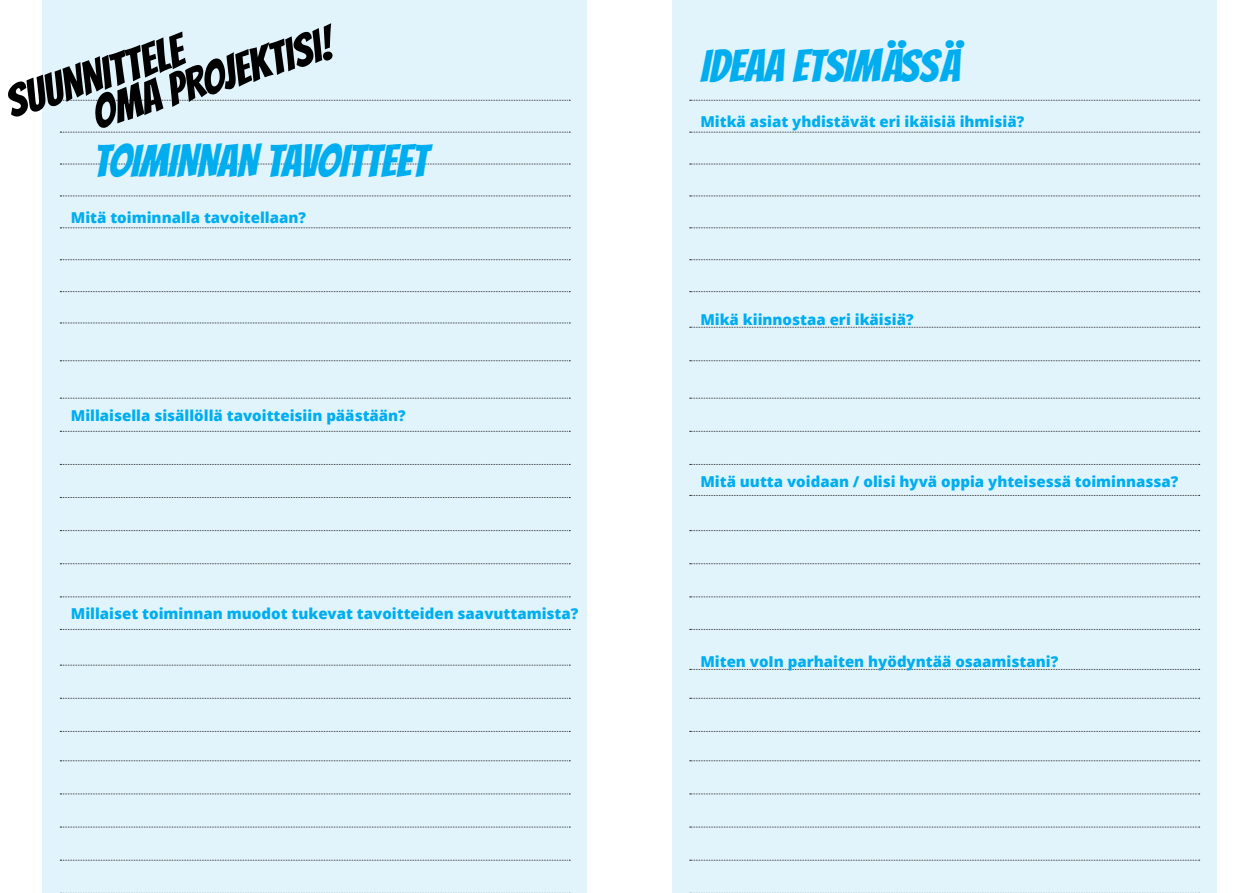
<style>
.page{position:relative;width:1259px;height:893px;background:#fff}
.page>*{position:absolute;margin:0;border:0;box-sizing:border-box;transform-origin:0 0}
.t1{font:45px "Bangers";color:#00aeef}
.t2{font:45px/36px "Bangers";color:#000001}
.t3{font:800 15px "Open Sans";color:#00aeef}
</style>
<div class="page">
<div style="left:672px;top:0;width:544px;height:893px;background:#e1f4fc"></div>
<svg style="left:690px;top:100px;width:509px;height:1px"></svg>
<svg style="left:690px;top:132px;width:509px;height:1px"></svg>
<svg style="left:690px;top:164px;width:509px;height:1px"></svg>
<svg style="left:690px;top:196px;width:509px;height:1px"></svg>
<svg style="left:690px;top:227px;width:509px;height:1px"></svg>
<svg style="left:690px;top:259px;width:509px;height:1px"></svg>
<svg style="left:690px;top:291px;width:509px;height:1px"></svg>
<svg style="left:690px;top:327px;width:509px;height:1px"></svg>
<svg style="left:690px;top:669px;width:509px;height:1px"></svg>
<svg style="left:690px;top:698px;width:509px;height:1px"></svg>
<svg style="left:690px;top:731px;width:509px;height:1px"></svg>
<svg style="left:690px;top:360px;width:509px;height:1px"></svg>
<svg style="left:690px;top:398px;width:509px;height:1px"></svg>
<svg style="left:690px;top:431px;width:509px;height:1px"></svg>
<svg style="left:690px;top:464px;width:509px;height:1px"></svg>
<svg style="left:690px;top:495px;width:509px;height:1px"></svg>
<svg style="left:690px;top:530px;width:509px;height:1px"></svg>
<svg style="left:690px;top:563px;width:509px;height:1px"></svg>
<svg style="left:690px;top:596px;width:509px;height:1px"></svg>
<svg style="left:690px;top:629px;width:509px;height:1px"></svg>
<svg style="left:690px;top:760px;width:509px;height:1px"></svg>
<svg style="left:690px;top:793px;width:509px;height:1px"></svg>
<svg style="left:690px;top:827px;width:509px;height:1px"></svg>
<svg style="left:690px;top:860px;width:509px;height:1px"></svg>
<svg style="left:690px;top:892px;width:509px;height:1px"></svg>
<div style="left:43px;top:0;width:544px;height:893px;background:#e1f4fc"></div>
<svg style="left:60px;top:100px;width:510px;height:1px"></svg>
<svg style="left:60px;top:132px;width:510px;height:1px"></svg>
<svg style="left:60px;top:164px;width:510px;height:1px"></svg>
<svg style="left:60px;top:196px;width:510px;height:1px"></svg>
<svg style="left:60px;top:227px;width:510px;height:1px"></svg>
<svg style="left:60px;top:259px;width:510px;height:1px"></svg>
<svg style="left:60px;top:291px;width:510px;height:1px"></svg>
<svg style="left:60px;top:323px;width:510px;height:1px"></svg>
<svg style="left:60px;top:665px;width:510px;height:1px"></svg>
<svg style="left:60px;top:698px;width:510px;height:1px"></svg>
<svg style="left:60px;top:731px;width:510px;height:1px"></svg>
<svg style="left:60px;top:360px;width:510px;height:1px"></svg>
<svg style="left:60px;top:398px;width:510px;height:1px"></svg>
<svg style="left:60px;top:431px;width:510px;height:1px"></svg>
<svg style="left:60px;top:464px;width:510px;height:1px"></svg>
<svg style="left:60px;top:497px;width:510px;height:1px"></svg>
<svg style="left:60px;top:530px;width:510px;height:1px"></svg>
<svg style="left:60px;top:563px;width:510px;height:1px"></svg>
<svg style="left:60px;top:596px;width:510px;height:1px"></svg>
<svg style="left:60px;top:629px;width:510px;height:1px"></svg>
<svg style="left:60px;top:760px;width:510px;height:1px"></svg>
<svg style="left:60px;top:793px;width:510px;height:1px"></svg>
<svg style="left:60px;top:827px;width:510px;height:1px"></svg>
<svg style="left:60px;top:860px;width:510px;height:1px"></svg>
<svg style="left:60px;top:892px;width:510px;height:1px"></svg>
<h1 class="t2" style="left:76px;top:59px;width:250px;text-indent:-79px;rotate:-17deg">SUUNNITTELe<br>oma projektisi!</h1>
<h1 class="t1" style="left:94px;top:127px;width:336px">TOIMINNAN TAVOITTEET</h1>
<p class="t3" style="left:71px;top:206px;width:237px">Mitä toiminnalla tavoitellaan?</p>
<p class="t3" style="left:71px;top:404px;width:336px">Millaisella sisällöllä tavoitteisiin päästään?</p>
<p class="t3" style="left:71px;top:602px;width:509px">Millaiset toiminnan muodot tukevat tavoitteiden saavuttamista?</p>
<h1 class="t1" style="left:700px;top:32px;width:259px">IDEAA ETSIMÄSSÄ</h1>
<p class="t3" style="left:700px;top:110px;width:325px">Mitkä asiat yhdistävät eri ikäisiä ihmisiä?</p>
<p class="t3" style="left:700px;top:308px;width:215px">Mikä kiinnostaa eri ikäisiä?</p>
<p class="t3" style="left:700px;top:470px;width:480px">Mitä uutta voidaan / olisi hyvä oppia yhteisessä toiminnassa?</p>
<p class="t3" style="left:700px;top:650px;width:359px">Miten voIn parhaiten hyödyntää osaamistani?</p>
</div>
